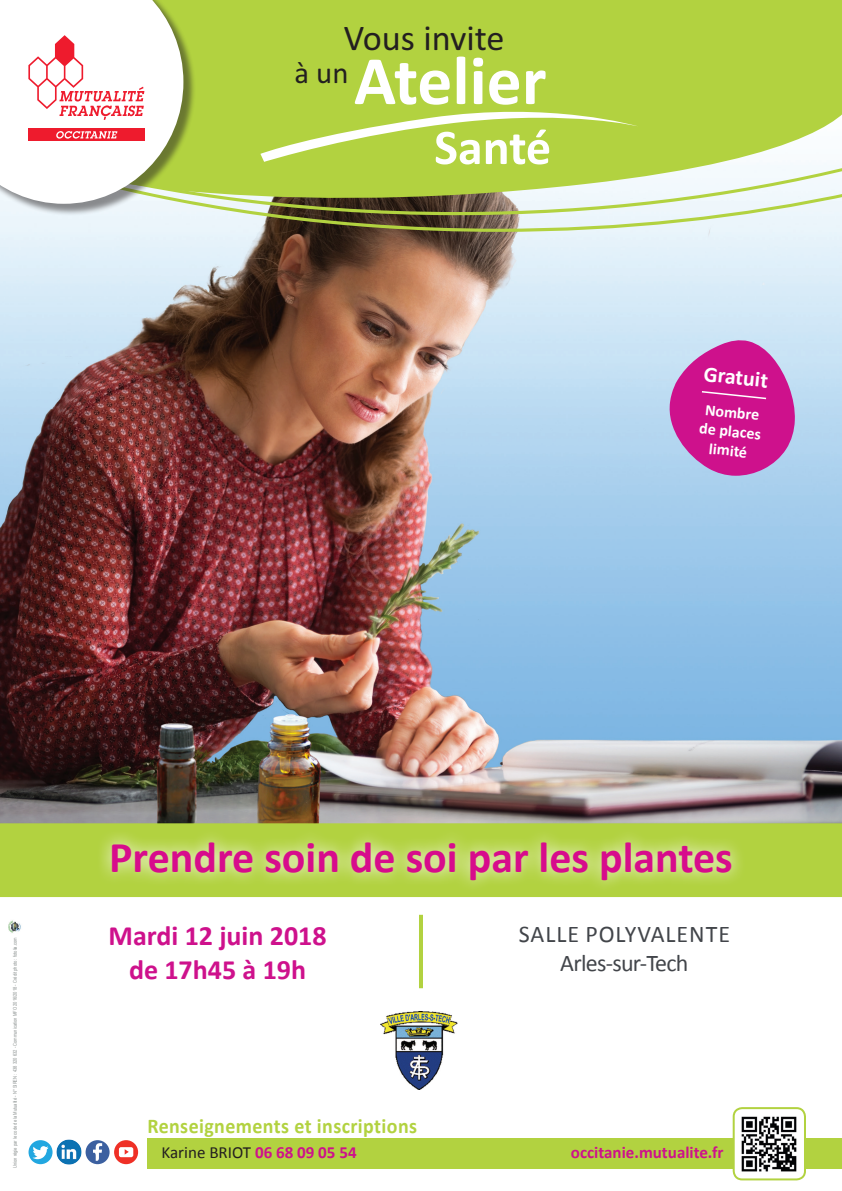
<style>
.page{position:relative;width:842px;height:1191px;background:#fff}
.page>*{position:absolute;margin:0;border:0;box-sizing:border-box;transform-origin:0 0}
.t1{font:700 69.7px "Calibri";color:#fff}
.t2{font:700 50.2px "Calibri";letter-spacing:-.005em;color:#fff}
.t3{font:700 44px "Calibri";color:#d70c8c}
.t4{font:36.2px "Calibri";color:#231f20}
.t5{font:30.7px "Calibri";color:#231f20}
.t6{font:700 28px/33.6px "Calibri";color:#ce118c;text-align:center}
.t7{font:24px/28.8px "Calibri";letter-spacing:.04em;color:#42454a;text-align:center}
.t8{font:700 22px "Calibri";color:#fff}
.t9{font:700 21px "Calibri";letter-spacing:.02em;color:#b2d240;scale:.95 1}
.t10{font:700 17px "Calibri";color:#ce118c}
.t11{font:17px "Calibri";color:#231f20}
.t12{font:700 16px/19.2px "Calibri";color:#fff;text-align:center}
.t13{font:5px "Arial Narrow";color:#8e9493}
.s1{font-weight:700;color:#ce118c}
</style>
<div class="page">
<img style="left:0;top:232px;width:842px;height:591px">
<div style="left:0;top:823px;width:842px;height:74px;background:#b2d240"></div>
<hr style="left:419px;top:914px;width:4px;height:74px;background:#b2d240">
<svg style="left:96px;top:827px;width:651px;height:67px;background:#bdd85c"></svg>
<div style="left:147px;top:1137px;width:695px;height:31px;background:#b2d240"></div>
<img style="left:734px;top:1108px;width:71px;height:71px">
<div style="left:733px;top:1107px;width:73px;height:73px;border:2px solid #b2d240;border-radius:9px"></div>
<div style="left:86px;top:1140px;width:24px;height:24px;background:#3c60a0;border-radius:50%"></div>
<svg style="left:93px;top:1143px;width:9px;height:17px"></svg>
<div style="left:29px;top:1140px;width:24px;height:24px;background:#22a7e0;border-radius:50%"></div>
<svg style="left:32px;top:1146px;width:17px;height:13px"></svg>
<div style="left:114px;top:1140px;width:24px;height:24px;background:#ef3026;border-radius:50%"></div>
<svg style="left:119px;top:1147px;width:14px;height:10px"></svg>
<img style="left:56px;top:1139px;width:26px;height:26px">
<img style="left:8px;top:920px;width:13px;height:13px">
<svg style="left:666px;top:339px;width:129px;height:137px;background:#c948a7"></svg>
<div style="left:196px;top:0;width:646px;height:145px;background:#b2d240"></div>
<svg style="left:260px;top:100px;width:378px;height:45px;background:#bbd757"></svg>
<svg style="left:196px;top:145px;width:587px;height:4px;background:#b7d54e"></svg>
<svg style="left:0;top:149px;width:842px;height:83px"></svg>
<div style="left:0;top:0;width:196px;height:216px;background:#231f20;opacity:.5"></div>
<svg style="left:0;top:0;width:183px;height:204px"></svg>
<img style="left:381px;top:1011px;width:76px;height:78px">
<h3 class="t4" style="left:344px;top:15px;width:162px">Vous invite</h3>
<h3 class="t5" style="left:295px;top:54px;width:55px">à un</h3>
<h1 class="t1" style="left:354px;top:36px;width:194px">Atelier</h1>
<h2 class="t2" style="left:434px;top:115px;width:118px">Santé</h2>
<h3 class="t8" style="left:705px;top:359px;width:66px;rotate:6deg">Gratuit</h3>
<h3 class="t12" style="left:702px;top:399px;width:63px;rotate:6deg">Nombre de places limité</h3>
<p class="t13" style="left:11px;top:1168px;width:232px;rotate:-90deg">Union régie par le code de la Mutualité - N° SIREN : 438 320 632 - Communication MFO 2016/2018 - Crédit photo : fotolia.com</p>
<h3 class="t3" style="left:109px;top:829px;width:625px">Prendre soin de soi par les plantes</h3>
<h3 class="t6" style="left:109px;top:919px;width:220px">Mardi 12 juin 2018 de 17h45 à 19h</h3>
<h3 class="t7" style="left:519px;top:920px;width:213px">Salle polyvalente<br>Arles-sur-Tech</h3>
<h3 class="t9" style="left:147px;top:1112px;width:285px">Renseignements et inscriptions</h3>
<h3 class="t11" style="left:162px;top:1141px;width:196px">Karine BRIOT <span class="s1">06 68 09 05 54</span></h3>
<h3 class="t10" style="left:571px;top:1141px;width:154px">occitanie.mutualite.fr</h3>
</div>
